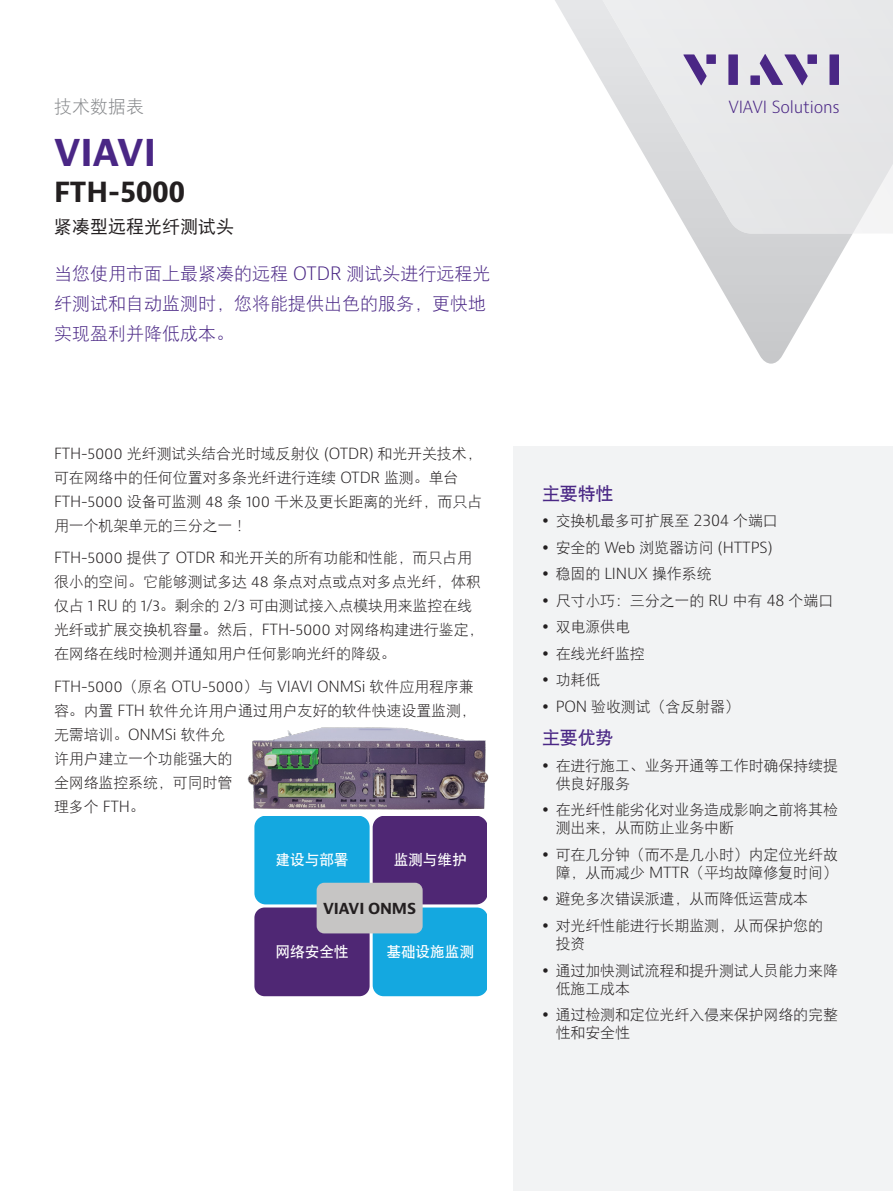
<style>
.page{position:relative;width:893px;height:1191px;background:#fff}
.page>*{position:absolute;margin:0;border:0;box-sizing:border-box;transform-origin:0 0}
.H1_Brand_Sub-Brand_24{font:700 36px "Bernino Sans";color:#4a2785}
.H2_Product_18_24{font:700 27px "Bernino Sans";color:#231f20}
.P_Intro_12_20{font:18px/30px "DFP Hei W3";color:#4a2785}
.H3_Product_Descriptor_12_20{font:18px "DFP Hei W5";color:#231f20}
.H2_Bullet_Heading_Purple_12_16{font:18px "DFP Hei W7";letter-spacing:-.01em;color:#4a2785}
.P_DocType{font:18px "DFP Hei W3";color:#87898c}
.t1{font:300 16.35px "Bernino Sans";letter-spacing:-.01em;color:#4a2785}
.P_10_16{font:15px/24px "DFP Hei W3";letter-spacing:-.01em;color:#231f20}
.t2{font:300 15px "Bernino Sans";letter-spacing:-.01em;color:#231f20}
.t3{font:14.85px "DFP Hei W7";letter-spacing:-.01em;color:#fff}
.t4{font:700 14.85px "Bernina Sans";letter-spacing:-.01em;color:#231f20}
.s1{font-family:"Bernino Sans";font-weight:300}
.s2{font-family:"DFP Hei W3";font-weight:400}
</style>
<div class="page">
<svg style="left:690px;top:234px;width:162px;height:130px"></svg>
<svg style="left:555px;top:0;width:338px;height:234px"></svg>
<svg style="left:683px;top:54px;width:24px;height:31px"></svg>
<div style="left:706px;top:54px;width:10px;height:10px;background:#4a2785"></div>
<div style="left:728px;top:54px;width:10px;height:31px;background:#4a2785"></div>
<div style="left:807px;top:54px;width:10px;height:10px;background:#4a2785"></div>
<div style="left:829px;top:54px;width:10px;height:31px;background:#4a2785"></div>
<svg style="left:760px;top:54px;width:48px;height:31px"></svg>
<div style="left:750px;top:75px;width:10px;height:10px;background:#4a2785"></div>
<div style="left:513px;top:446px;width:380px;height:745px;background:#f2f3f4"></div>
<div style="left:254px;top:816px;width:116px;height:88px;background:#14a8e0;border-radius:11px"></div>
<svg style="left:373px;top:816px;width:114px;height:180px;background:#3569aa"></svg>
<div style="left:254px;top:907px;width:116px;height:89px;background:#4f2774;border-radius:10px"></div>
<div style="left:317px;top:882px;width:106px;height:51px;background:#c6c5c4;border-radius:8px"></div>
<img style="left:247px;top:727px;width:242px;height:83px">
<p class="P_DocType" style="left:54px;top:98px;width:91px">技术数据表</p>
<p class="t1" style="left:728px;top:96px;width:113px">VIAVI Solutions</p>
<p class="H1_Brand_Sub-Brand_24" style="left:54px;top:130px;width:104px">VIAVI</p>
<p class="H2_Product_18_24" style="left:54px;top:175px;width:132px">FTH-5000</p>
<p class="H3_Product_Descriptor_12_20" style="left:54px;top:217px;width:181px">紧凑型远程光纤测试头</p>
<p class="P_Intro_12_20" style="left:54px;top:258px;width:438px">当您使用市面上最紧凑的远程 <span class="s1">OTDR</span> 测试头进行远程光纤测试和自动监测时，您将能提供出色的服务，更快地实现盈利并降低成本。</p>
<p class="P_10_16" style="left:54px;top:441px;width:430px"><span class="s1">FTH-5000</span> 光纤测试头结合光时域反射仪 <span class="s1">(OTDR)</span> 和光开关技术，可在网络中的任何位置对多条光纤进行连续 <span class="s1">OTDR</span> 监测。单台<br><span class="s1">FTH-5000</span> 设备可监测 <span class="s1">48</span> 条 <span class="s1">100</span> 千米及更长距离的光纤，而只占用一个机架单元的三分之一！</p>
<p class="P_10_16" style="left:54px;top:546px;width:431px"><span class="s1">FTH-5000</span> 提供了 <span class="s1">OTDR</span> 和光开关的所有功能和性能，而只占用很小的空间。它能够测试多达 <span class="s1">48</span> 条点对点或点对多点光纤，体积仅占 <span class="s1">1 RU</span> 的 <span class="s1">1/3</span>。剩余的 <span class="s1">2/3</span> 可由测试接入点模块用来监控在线光纤或扩展交换机容量。然后，<span class="s1">FTH-5000</span> 对网络构建进行鉴定，在网络在线时检测并通知用户任何影响光纤的降级。</p>
<p class="P_10_16" style="left:54px;top:674px;width:423px"><span class="s1">FTH-5000</span>（原名 <span class="s1">OTU-5000</span>）与 <span class="s1">VIAVI ONMSi</span> 软件应用程序兼容。内置 <span class="s1">FTH</span> 软件允许用户通过用户友好的软件快速设置监测，无需培训。<span class="s1">ONMSi</span> 软件允<br>许用户建立一个功能强大的<br>全网络监控系统，可同时管<br>理多个 <span class="s1">FTH</span>。</p>
<p class="t3" style="left:275px;top:852px;width:75px">建设与部署</p>
<p class="t3" style="left:394px;top:852px;width:75px">监测与维护</p>
<p class="t4" style="left:323px;top:899px;width:95px">VIAVI ONMS</p>
<p class="t3" style="left:275px;top:944px;width:75px">网络安全性</p>
<p class="t3" style="left:386px;top:944px;width:89px">基础设施监测</p>
<p class="H2_Bullet_Heading_Purple_12_16" style="left:542px;top:484px;width:73px">主要特性</p>
<p class="P_10_16" style="left:556px;top:509px;width:224px">交换机最多可扩展至 <span class="s1">2304</span> 个端口</p>
<p class="t2" style="left:556px;top:537px;width:218px"><span class="s2">安全的</span> Web <span class="s2">浏览器访问</span> (HTTPS)</p>
<p class="P_10_16" style="left:556px;top:562px;width:157px">稳固的 <span class="s1">LINUX</span> 操作系统</p>
<p class="P_10_16" style="left:556px;top:588px;width:279px">尺寸小巧：三分之一的 <span class="s1">RU</span> 中有 <span class="s1">48</span> 个端口</p>
<p class="P_10_16" style="left:556px;top:615px;width:76px">双电源供电</p>
<p class="P_10_16" style="left:556px;top:641px;width:91px">在线光纤监控</p>
<p class="P_10_16" style="left:556px;top:668px;width:46px">功耗低</p>
<p class="P_10_16" style="left:556px;top:694px;width:186px"><span class="s1">PON</span> 验收测试（含反射器）</p>
<p class="H2_Bullet_Heading_Purple_12_16" style="left:542px;top:729px;width:73px">主要优势</p>
<p class="P_10_16" style="left:556px;top:756px;width:284px;line-height:18px">在进行施工、业务开通等工作时确保持续提供良好服务</p>
<p class="P_10_16" style="left:556px;top:801px;width:284px;line-height:18px">在光纤性能劣化对业务造成影响之前将其检测出来，从而防止业务中断</p>
<p class="P_10_16" style="left:556px;top:845px;width:284px;line-height:18px">可在几分钟（而不是几小时）内定位光纤故障，从而减少 <span class="s1">MTTR</span>（平均故障修复时间）</p>
<p class="P_10_16" style="left:556px;top:887px;width:254px">避免多次错误派遣，从而降低运营成本</p>
<p class="P_10_16" style="left:556px;top:916px;width:269px;line-height:18px">对光纤性能进行长期监测，从而保护您的投资</p>
<p class="P_10_16" style="left:556px;top:961px;width:284px;line-height:18px">通过加快测试流程和提升测试人员能力来降低施工成本</p>
<p class="P_10_16" style="left:556px;top:1005px;width:284px;line-height:18px">通过检测和定位光纤入侵来保护网络的完整性和安全性</p>
</div>
